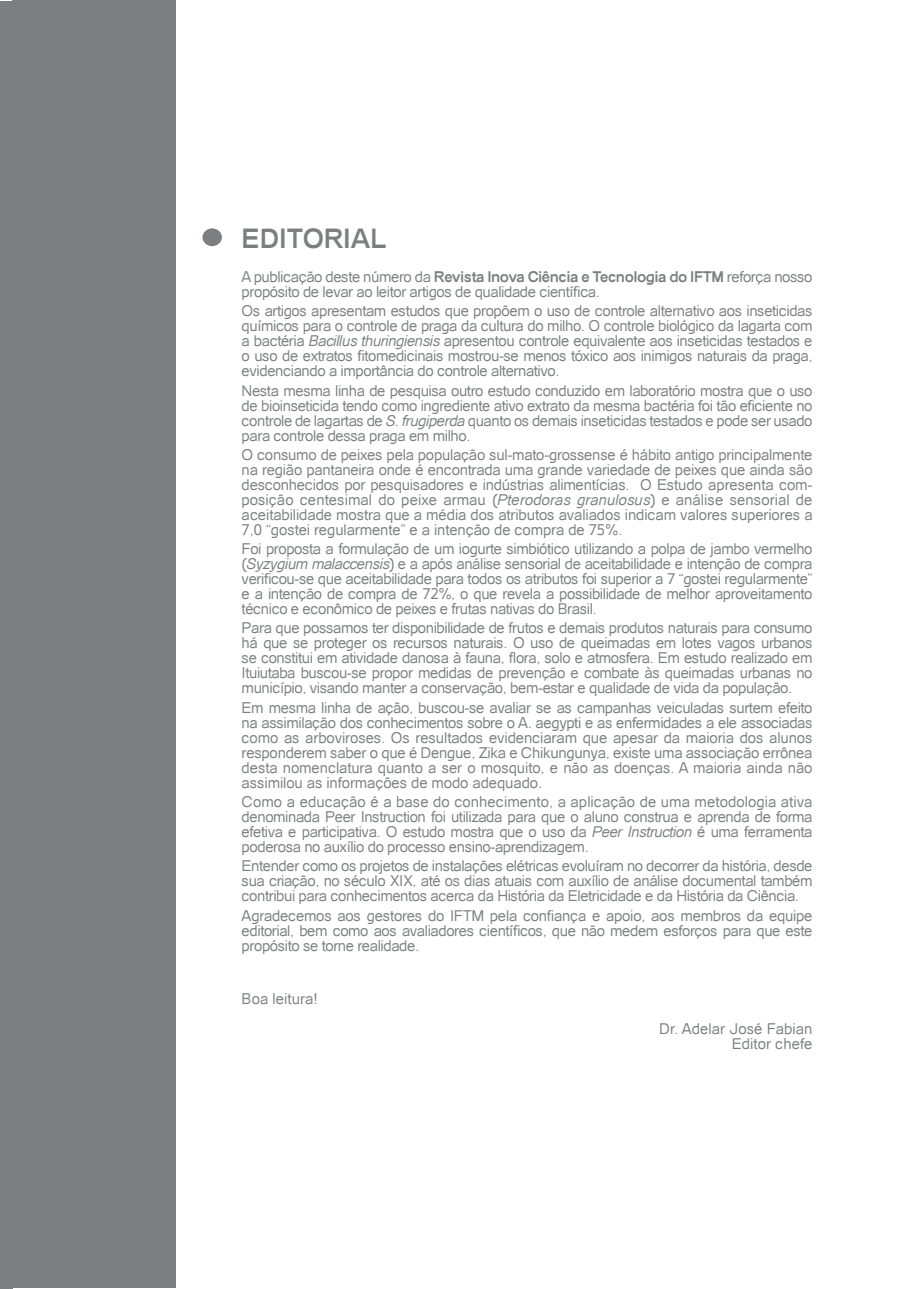
<style>
.page{position:relative;width:919px;height:1289px;background:#fff}
.page>*{position:absolute;margin:0;border:0;box-sizing:border-box;transform-origin:0 0}
.t1{font:700 27px "Catriel";color:#7c7e81}
.t2{font:15px/15px "Catriel";letter-spacing:-.03em;color:#7c7e81;text-align:justify}
.t3{font:15px "Catriel";color:#7c7e81}
.s1{font-weight:700}
.s2{font-style:italic}
</style>
<div class="page">
<div style="left:13px;top:1px;width:163px;height:1287px;background:#7c7e81"></div>
<div style="left:0;top:1px;width:12px;height:1287px;background:#7c7e81"></div>
<div style="left:202px;top:228px;width:20px;height:18px;background:#7c7e81;border-radius:50%"></div>
<p class="t1" style="left:242px;top:222px;width:147px">EDITORIAL</p>
<p class="t2" style="left:242px;top:269px;width:572px">A publicação deste número da <span class="s1">Revista Inova Ciência e Tecnologia do IFTM</span> reforça nosso propósito de levar ao leitor artigos de qualidade científica.</p>
<p class="t2" style="left:242px;top:303px;width:572px">Os artigos apresentam estudos que propõem o uso de controle alternativo aos inseticidas químicos para o controle de praga da cultura do milho. O controle biológico da lagarta com a bactéria <span class="s2">Bacillus thuringiensis</span> apresentou controle equivalente aos inseticidas testados e o uso de extratos fitomedicinais mostrou-se menos tóxico aos inimigos naturais da praga, evidenciando a importância do controle alternativo.</p>
<p class="t2" style="left:242px;top:383px;width:572px">Nesta mesma linha de pesquisa outro estudo conduzido em laboratório mostra que o uso de bioinseticida tendo como ingrediente ativo extrato da mesma bactéria foi tão eficiente no controle de lagartas de <span class="s2">S. frugiperda</span> quanto os demais inseticidas testados e pode ser usado para controle dessa praga em milho.</p>
<p class="t2" style="left:242px;top:447px;width:572px">O consumo de peixes pela população sul-mato-grossense é hábito antigo principalmente na região pantaneira onde é encontrada uma grande variedade de peixes que ainda são desconhecidos por pesquisadores e indústrias alimentícias. O Estudo apresenta com&shy;posição centesimal do peixe armau (<span class="s2">Pterodoras granulosus</span>) e análise sensorial de aceitabilidade mostra que a média dos atributos avaliados indicam valores superiores a 7,0 “gostei regularmente” e a intenção de compra de 75%.</p>
<p class="t2" style="left:242px;top:541px;width:572px">Foi proposta a formulação de um iogurte simbiótico utilizando a polpa de jambo vermelho (<span class="s2">Syzygium malaccensis</span>) e a após análise sensorial de aceitabilidade e intenção de compra verificou-se que aceitabilidade para todos os atributos foi superior a 7 “gostei regularmente” e a intenção de compra de 72%, o que revela a possibilidade de melhor aproveitamento técnico e econômico de peixes e frutas nativas do Brasil.</p>
<p class="t2" style="left:242px;top:620px;width:572px">Para que possamos ter disponibilidade de frutos e demais produtos naturais para consumo há que se proteger os recursos naturais. O uso de queimadas em lotes vagos urbanos se constitui em atividade danosa à fauna, flora, solo e atmosfera. Em estudo realizado em Ituiutaba buscou-se propor medidas de prevenção e combate às queimadas urbanas no município, visando manter a conservação, bem-estar e qualidade de vida da população.</p>
<p class="t2" style="left:242px;top:700px;width:572px">Em mesma linha de ação, buscou-se avaliar se as campanhas veiculadas surtem efeito na assimilação dos conhecimentos sobre o A. aegypti e as enfermidades a ele associadas como as arboviroses. Os resultados evidenciaram que apesar da maioria dos alunos responderem saber o que é Dengue, Zika e Chikungunya, existe uma associação errônea desta nomenclatura quanto a ser o mosquito, e não as doenças. A maioria ainda não assimilou as informações de modo adequado.</p>
<p class="t2" style="left:242px;top:794px;width:572px">Como a educação é a base do conhecimento, a aplicação de uma metodologia ativa denominada Peer Instruction foi utilizada para que o aluno construa e aprenda de forma efetiva e participativa. O estudo mostra que o uso da <span class="s2">Peer Instruction</span> é uma ferramenta poderosa no auxílio do processo ensino-aprendizagem.</p>
<p class="t2" style="left:242px;top:858px;width:572px">Entender como os projetos de instalações elétricas evoluíram no decorrer da história, desde sua criação, no século XIX, até os dias atuais com auxílio de análise documental também contribui para conhecimentos acerca da História da Eletricidade e da História da Ciência.</p>
<p class="t2" style="left:242px;top:907px;width:572px">Agradecemos aos gestores do IFTM pela confiança e apoio, aos membros da equipe editorial, bem como aos avaliadores científicos, que não medem esforços para que este propósito se torne realidade.</p>
<p class="t3" style="left:242px;top:990px;width:77px">Boa leitura!</p>
<p class="t3" style="left:659px;top:1020px;width:155px">Dr. Adelar José Fabian</p>
<p class="t3" style="left:731px;top:1035px;width:82px">Editor chefe</p>
</div>
